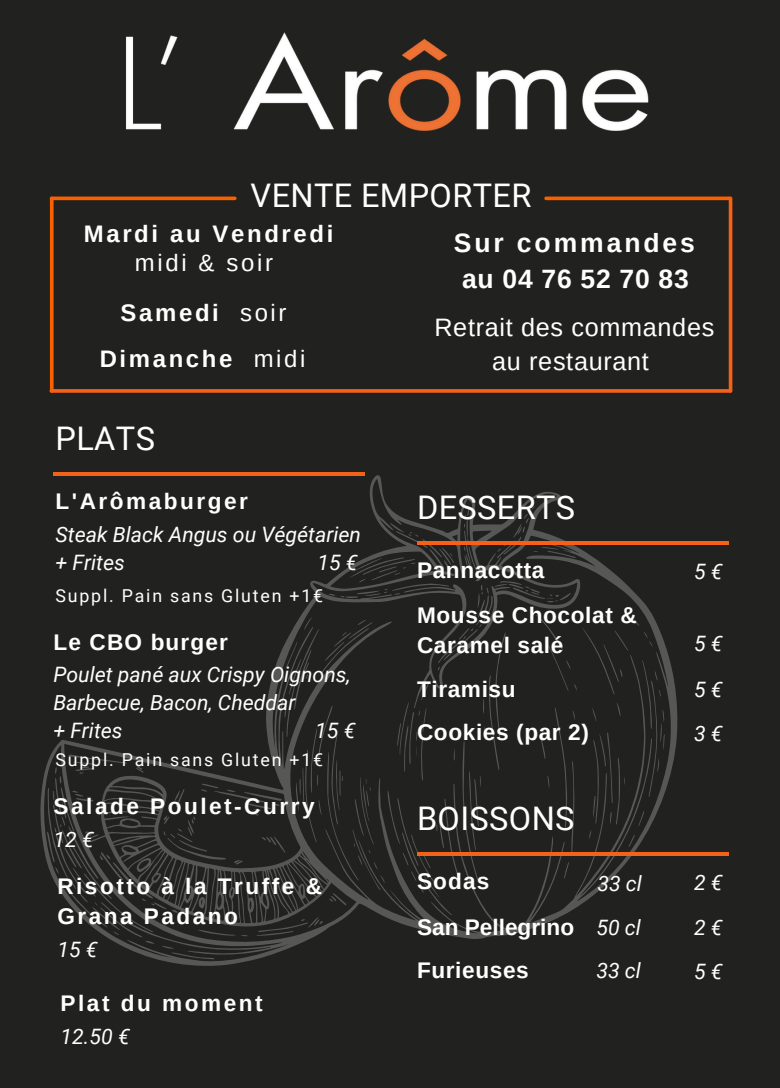
<style>
.page{position:relative;width:780px;height:1088px;background:#fff}
.page>*{position:absolute;margin:0;border:0;box-sizing:border-box;transform-origin:0 0}
.t1{font:32.5px "Roboto";letter-spacing:.01em;color:#fff}
.t2{font:700 26.5px "Arimo";letter-spacing:.11em;color:#fff}
.t3{font:700 26.5px "Arimo";letter-spacing:.025em;color:#fff}
.t4{font:25.25px "Arimo";letter-spacing:.025em;color:#fff}
.t5{font:700 23.88px "Arimo";letter-spacing:.11em;color:#fff}
.t6{font:23.88px "Arimo";letter-spacing:.11em;color:#fff}
.t7{font:700 22.62px/30.1px "Arimo";letter-spacing:.11em;color:#fff}
.t8{font:700 22.62px/30.1px "Arimo";letter-spacing:.025em;color:#fff}
.t9{font:700 22.62px "Arimo";letter-spacing:.05em;color:#fff}
.t10{font:700 22.62px "Arimo";color:#fff}
.t11{font:italic 21.25px "Roboto";color:#fff}
.t12{font:17.75px "Roboto";letter-spacing:.1em;color:#fff}
.s1{font-weight:400}
</style>
<div class="page">
<div style="left:0;top:0;width:779px;height:1087px;background:#21211f"></div>
<svg style="left:40px;top:475px;width:637px;height:491px"></svg>
<hr style="left:53px;top:473px;width:312px;height:2px;background:#f6611a">
<hr style="left:417px;top:541px;width:311px;height:3px;background:#f6611a">
<hr style="left:417px;top:852px;width:311px;height:3px;background:#f6611a">
<img style="left:112px;top:32px;width:551px;height:169px">
<svg style="left:50px;top:198px;width:4px;height:193px"></svg>
<svg style="left:51px;top:389px;width:679px;height:4px;background:#e35b1a"></svg>
<svg style="left:728px;top:198px;width:4px;height:193px"></svg>
<svg style="left:52px;top:196px;width:182px;height:4px"></svg>
<svg style="left:545px;top:196px;width:184px;height:4px"></svg>
<p class="t1" style="left:250px;top:177px;width:282px">VENTE EMPORTER</p>
<p class="t5" style="left:84px;top:220px;width:251px">Mardi au Vendredi</p>
<p class="t6" style="left:135px;top:249px;width:139px">midi &amp; soir</p>
<p class="t5" style="left:121px;top:299px;width:167px">Samedi <span class="s1">soir</span></p>
<p class="t2" style="left:453px;top:228px;width:242px">Sur commandes</p>
<p class="t3" style="left:462px;top:264px;width:228px">au 04 76 52 70 83</p>
<p class="t4" style="left:434px;top:313px;width:281px">Retrait des commandes</p>
<p class="t4" style="left:492px;top:347px;width:158px">au restaurant</p>
<p class="t5" style="left:100px;top:345px;width:207px">Dimanche <span class="s1">midi</span></p>
<p class="t1" style="left:55px;top:420px;width:101px">PLATS</p>
<p class="t7" style="left:55px;top:486px;width:194px">L'Arômaburger</p>
<p class="t11" style="left:55px;top:522px;width:307px">Steak Black Angus ou Végétarien</p>
<p class="t11" style="left:55px;top:550px;width:71px">+ Frites</p>
<p class="t11" style="left:317px;top:550px;width:42px">15 €</p>
<p class="t12" style="left:55px;top:585px;width:269px">Suppl. Pain sans Gluten +1€</p>
<p class="t9" style="left:53px;top:629px;width:176px">Le CBO burger</p>
<p class="t11" style="left:53px;top:662px;width:299px">Poulet pané aux Crispy Oignons,</p>
<p class="t11" style="left:53px;top:690px;width:244px">Barbecue, Bacon, Cheddar</p>
<p class="t11" style="left:53px;top:718px;width:71px">+ Frites</p>
<p class="t11" style="left:315px;top:718px;width:42px">15 €</p>
<p class="t12" style="left:55px;top:749px;width:269px">Suppl. Pain sans Gluten +1€</p>
<p class="t7" style="left:54px;top:791px;width:262px">Salade Poulet-Curry</p>
<p class="t11" style="left:54px;top:827px;width:42px">12 €</p>
<p class="t7" style="left:57px;top:870px;width:266px">Risotto à la Truffe &amp;<br>Grana Padano</p>
<p class="t11" style="left:57px;top:937px;width:42px">15 €</p>
<p class="t7" style="left:61px;top:987px;width:203px">Plat du moment</p>
<p class="t11" style="left:61px;top:1024px;width:71px">12.50 €</p>
<p class="t1" style="left:417px;top:488px;width:160px">DESSERTS</p>
<p class="t8" style="left:417px;top:555px;width:129px">Pannacotta</p>
<p class="t11" style="left:693px;top:559px;width:30px">5€</p>
<p class="t8" style="left:417px;top:600px;width:221px">Mousse Chocolat &amp;<br>Caramel salé</p>
<p class="t11" style="left:693px;top:631px;width:30px">5€</p>
<p class="t8" style="left:417px;top:673px;width:100px">Tiramisu</p>
<p class="t11" style="left:693px;top:677px;width:30px">5€</p>
<p class="t8" style="left:417px;top:717px;width:173px">Cookies (par 2)</p>
<p class="t11" style="left:693px;top:721px;width:30px">3€</p>
<p class="t1" style="left:417px;top:799px;width:159px">BOISSONS</p>
<p class="t9" style="left:417px;top:868px;width:74px">Sodas</p>
<p class="t11" style="left:693px;top:870px;width:30px">2€</p>
<p class="t10" style="left:417px;top:914px;width:158px">San Pellegrino</p>
<p class="t11" style="left:693px;top:915px;width:30px">2€</p>
<p class="t8" style="left:417px;top:955px;width:113px">Furieuses</p>
<p class="t11" style="left:693px;top:959px;width:30px">5€</p>
<p class="t11" style="left:597px;top:871px;width:46px">33 cl</p>
<p class="t11" style="left:596px;top:914px;width:46px">50 cl</p>
<p class="t11" style="left:596px;top:958px;width:46px">33 cl</p>
</div>
